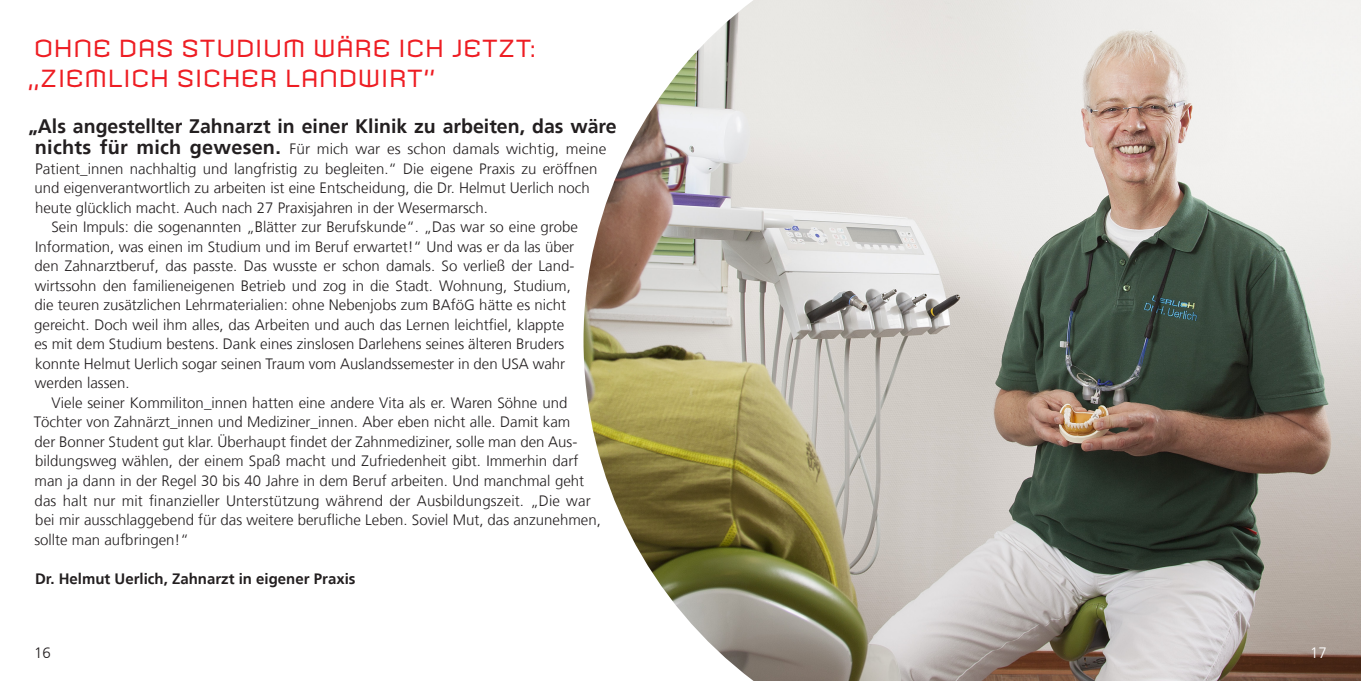
<style>
.page{position:relative;width:1361px;height:681px;background:#fff}
.page>*{position:absolute;margin:0;border:0;box-sizing:border-box;transform-origin:0 0}
.Lauftext{font:24px/30px "Armada";color:#ee1d23}
.Lauftext-2{font:700 19.5px "NDS Frutiger";color:#231f20}
.Lauftext_Einzug{font:300 15px/19.5px "NDS Frutiger";color:#231f20}
.Lauftext-3{font:300 15px/19.5px "NDS Frutiger";color:#231f20}
.Lauftext_Einzug-2{font:700 15px "NDS Frutiger";color:#231f20}
.Lauftext_Einzug-3{font:300 15px "NDS Frutiger";color:#fff}
.s1{font-weight:700;font-size:19.5px}
</style>
<div class="page">
<img style="left:583px;top:0;width:426px;height:680px">
<img style="left:1009px;top:0;width:352px;height:680px">
<p class="Lauftext" style="left:28px;top:33px;width:509px">OHNE DAS STUDIUM WÄRE ICH JETZT: „ZIEMLICH SICHER LANDWIRT”</p>
<p class="Lauftext-2" style="left:28px;top:115px;width:590px">„Als angestellter Zahnarzt in einer Klinik zu arbeiten, das wäre</p>
<p class="Lauftext-3" style="left:35px;top:139px;width:573px"><span class="s1">nichts für mich gewesen.</span> Für mich war es schon damals wichtig, meine Patient_innen nachhaltig und langfristig zu begleiten.“ Die eigene Praxis zu eröffnen und eigenverantwortlich zu arbeiten ist eine Entscheidung, die Dr. Helmut Uerlich noch heute glücklich macht. Auch nach 27 Praxisjahren in der Wesermarsch.</p>
<p class="Lauftext_Einzug" style="left:34px;top:217px;width:545px;text-indent:17px">Sein Impuls: die sogenannten „Blätter zur Berufskunde“. „Das war so eine grobe Information, was einen im Studium und im Beruf erwartet!“ Und was er da las über den Zahnarztberuf, das passte. Das wusste er schon damals. So verließ der Land&shy;wirtssohn den familieneigenen Betrieb und zog in die Stadt. Wohnung, Studium, die teuren zusätzlichen Lehrmaterialien: ohne Nebenjobs zum BAföG hätte es nicht gereicht. Doch weil ihm alles, das Arbeiten und auch das Lernen leichtfiel, klappte es mit dem Studium bestens. Dank eines zinslosen Darlehens seines älteren Bruders konnte Helmut Uerlich sogar seinen Traum vom Auslandssemester in den USA wahr werden lassen.</p>
<p class="Lauftext_Einzug" style="left:34px;top:393px;width:569px;text-indent:18px">Viele seiner Kommiliton_innen hatten eine andere Vita als er. Waren Söhne und Töchter von Zahnärzt_innen und Mediziner_innen. Aber eben nicht alle. Damit kam<br>der Bonner Student gut klar. Überhaupt findet der Zahnmediziner, solle man den Aus&shy;bildungsweg wählen, der einem Spaß macht und Zufriedenheit gibt. Immerhin darf man ja dann in der Regel 30 bis 40 Jahre in dem Beruf arbeiten. Und manchmal geht das halt nur mit finanzieller Unterstützung während der Ausbildungszeit. „Die war bei mir ausschlaggebend für das weitere berufliche Leben. Soviel Mut, das anzunehmen, sollte man aufbringen!“</p>
<p class="Lauftext_Einzug-2" style="left:35px;top:569px;width:322px">Dr. Helmut Uerlich, Zahnarzt in eigener Praxis</p>
<p class="Lauftext_Einzug" style="left:34px;top:643px;width:18px">16</p>
<p class="Lauftext_Einzug-3" style="left:1310px;top:644px;width:18px">17</p>
</div>
